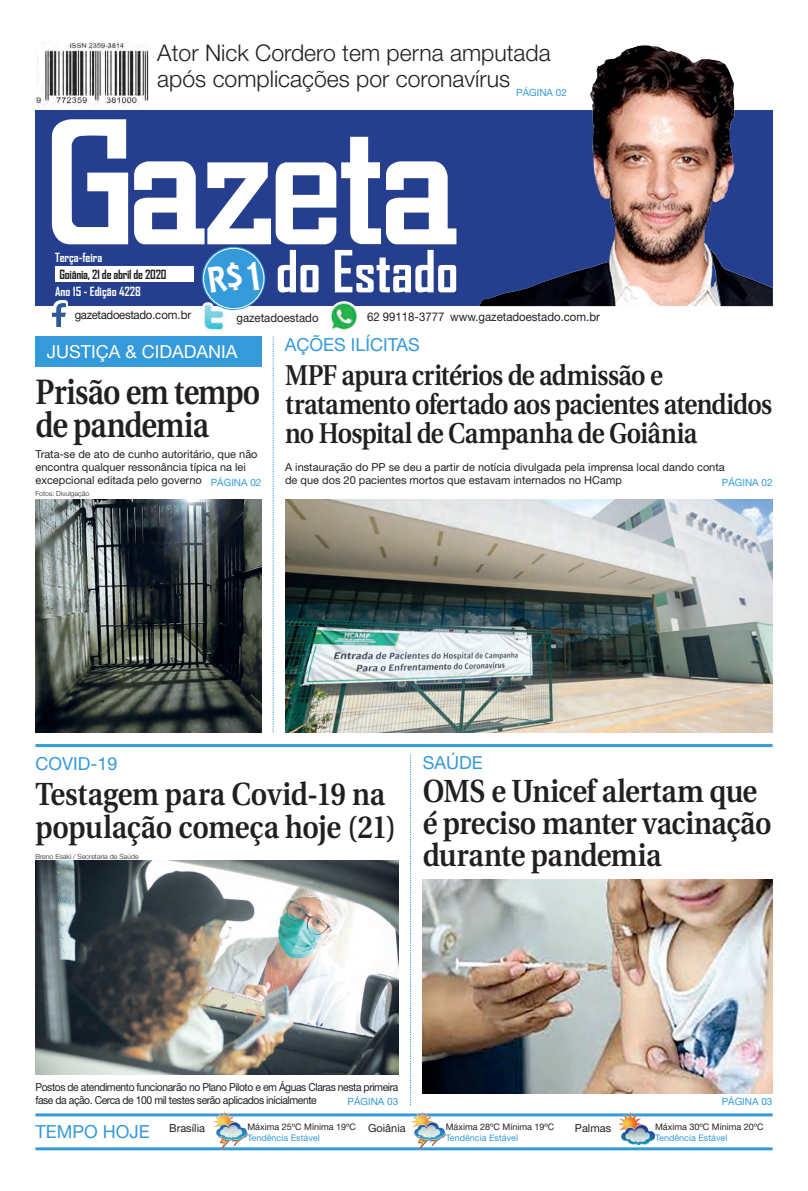
<style>
.page{position:relative;width:808px;height:1191px;background:#fff}
.page>*{position:absolute;margin:0;border:0;box-sizing:border-box;transform-origin:0 0}
.t1{font:700 55.6px "Agency FB";color:#fff}
.Manchete{font:600 35.2px/33px "Utopia";letter-spacing:-.035em;color:#231f20;scale:.85 1}
.Manchete-2{font:600 31.9px/32px "Utopia";letter-spacing:-.015em;color:#231f20;scale:.89 1}
.Manchete-3{font:600 28.6px/29px "Utopia";letter-spacing:-.03em;color:#231f20;scale:.87 1}
.t2{font:300 23px/26px "Helvetica Neue";color:#231f20}
.Retranca{font:18px "Helvetica Neue";color:#349ada}
.Retranca-2{font:18px "Helvetica Neue";color:#fff}
.t3{font:700 12.1px "Agency FB";color:#fff}
.t4{font:700 12.1px "Agency FB";letter-spacing:-.02em;color:#231f20}
.t5{font:12px "Helvetica Neue";color:#231f20;scale:.95 1}
.t6{font:12px "Helvetica Neue";letter-spacing:-.03em;color:#231f20;scale:.95 1}
.Legenda{font:11px/13px "Helvetica Neue";color:#231f20}
.Legenda-2{font:11px/13px "Helvetica Neue";letter-spacing:-.04em;color:#231f20;scale:.94 1}
.Retranca-3{font:10px "Helvetica Neue";color:#349ada}
.Legenda-3{font:9px "Helvetica Neue";color:#231f20}
.Legenda-4{font:9px "Helvetica Neue";color:#349ada}
.Crédito_Fotógrafo{font:300 7px "Helvetica Neue";color:#231f20}
</style>
<div class="page">
<svg style="left:410px;top:754px;width:1px;height:351px"></svg>
<svg style="left:273px;top:336px;width:1px;height:396px"></svg>
<div style="left:35px;top:110px;width:737px;height:196px;background:#253f8e"></div>
<svg style="left:52px;top:119px;width:76px;height:125px"></svg>
<svg style="left:134px;top:137px;width:322px;height:107px"></svg>
<div style="left:55px;top:266px;width:138px;height:15px;background:#fff"></div>
<svg style="left:202px;top:247px;width:63px;height:63px"></svg>
<div style="left:203px;top:248px;width:61px;height:61px;border:1px solid #fff;border-radius:50%"></div>
<svg style="left:55px;top:300px;width:13px;height:27px"></svg>
<img style="left:52px;top:303px;width:13px;height:23px">
<img style="left:479px;top:45px;width:293px;height:261px">
<img style="left:36px;top:43px;width:113px;height:63px">
<div style="left:156px;top:42px;width:396px;height:51px;background:#fff"></div>
<hr style="left:35px;top:1113px;width:738px;height:3px;background:#349ada">
<hr style="left:35px;top:1147px;width:738px;height:3px;background:#349ada">
<img style="left:202px;top:302px;width:23px;height:29px">
<img style="left:330px;top:301px;width:28px;height:29px">
<div style="left:515px;top:86px;width:53px;height:12px;background:#fff"></div>
<img style="left:411px;top:1111px;width:34px;height:39px">
<img style="left:212px;top:1111px;width:35px;height:39px">
<img style="left:617px;top:1112px;width:38px;height:33px">
<hr style="left:35px;top:744px;width:737px;height:3px;background:#349ada">
<div style="left:35px;top:336px;width:226px;height:31px;background:#349ada"></div>
<img style="left:285px;top:499px;width:487px;height:233px">
<img style="left:35px;top:499px;width:226px;height:233px">
<img style="left:35px;top:861px;width:363px;height:213px">
<img style="left:423px;top:879px;width:349px;height:214px">
<div style="left:208px;top:262px;width:51px;height:31px;background:#349ada"></div>
<p class="t2" style="left:157px;top:39px;width:395px">Ator Nick Cordero tem perna amputada após complicações por coronavírus</p>
<p class="Retranca-3" style="left:516px;top:87px;width:52px">PÁGINA 02</p>
<p class="t3" style="left:55px;top:250px;width:49px">Terça-feira</p>
<p class="t4" style="left:59px;top:267px;width:108px">Goiânia, 21 de abril de 2020</p>
<p class="t3" style="left:55px;top:283px;width:87px">Ano 15 - Edição 4228</p>
<p class="t6" style="left:75px;top:307px;width:124px">gazetadoestado.com.br</p>
<p class="t1" style="left:276px;top:237px;width:184px">do Estado</p>
<p class="t5" style="left:236px;top:310px;width:88px">gazetadoestado</p>
<p class="t5" style="left:367px;top:309px;width:83px">62 99118-3777</p>
<p class="t5" style="left:450px;top:309px;width:159px">www.gazetadoestado.com.br</p>
<p class="Retranca-2" style="left:47px;top:340px;width:192px">JUSTIÇA &amp; CIDADANIA</p>
<p class="Manchete" style="left:35px;top:376px;width:266px">Prisão em tempo de pandemia</p>
<p class="Retranca-3" style="left:211px;top:477px;width:52px">PÁGINA 02</p>
<p class="Legenda" style="left:35px;top:447px;width:224px">Trata-se de ato de cunho autoritário, que não encontra qualquer ressonância típica na lei excepcional editada pelo governo</p>
<p class="Crédito_Fotógrafo" style="left:35px;top:489px;width:55px">Fotos: Divulgação</p>
<p class="Retranca" style="left:285px;top:333px;width:136px">AÇÕES ILÍCITAS</p>
<p class="Manchete-3" style="left:285px;top:361px;width:562px">MPF apura critérios de admissão e tratamento ofertado aos pacientes atendidos no Hospital de Campanha de Goiânia</p>
<p class="Legenda" style="left:285px;top:460px;width:441px">A instauração do PP se deu a partir de notícia divulgada pela imprensa local dando conta</p>
<p class="Legenda" style="left:285px;top:473px;width:338px">de que dos 20 pacientes mortos que estavam internados no HCamp</p>
<p class="Retranca-3" style="left:722px;top:477px;width:52px">PÁGINA 02</p>
<p class="Retranca" style="left:35px;top:753px;width:84px">COVID-19</p>
<p class="Manchete-2" style="left:35px;top:778px;width:407px;line-height:33px">Testagem para Covid-19 na população começa hoje (21)</p>
<p class="Crédito_Fotógrafo" style="left:35px;top:852px;width:105px">Breno Esaki / Secretaria de Saúde</p>
<p class="Retranca" style="left:423px;top:751px;width:61px">SAÚDE</p>
<p class="Manchete-2" style="left:423px;top:775px;width:393px">OMS e Unicef alertam que é preciso manter vacinação durante pandemia</p>
<p class="Legenda-2" style="left:35px;top:1080px;width:387px">Postos de atendimento funcionarão no Plano Piloto e em Águas Claras nesta primeira fase da ação. Cerca de 100 mil testes serão aplicados inicialmente</p>
<p class="Retranca-3" style="left:348px;top:1095px;width:52px">PÁGINA 03</p>
<p class="Retranca-3" style="left:722px;top:1095px;width:52px">PÁGINA 03</p>
<p class="Retranca" style="left:35px;top:1120px;width:116px">TEMPO HOJE</p>
<p class="Legenda" style="left:169px;top:1121px;width:37px">Brasília</p>
<p class="Legenda-3" style="left:247px;top:1121px;width:110px">Máxima 25ºC Mínima 19ºC</p>
<p class="Legenda" style="left:368px;top:1121px;width:39px">Goiânia</p>
<p class="Legenda" style="left:575px;top:1121px;width:38px">Palmas</p>
<p class="Legenda-4" style="left:247px;top:1132px;width:74px">Tendência Estável</p>
<p class="Legenda-3" style="left:446px;top:1121px;width:110px">Máxima 28ºC Mínima 19ºC</p>
<p class="Legenda-4" style="left:446px;top:1132px;width:74px">Tendência Estável</p>
<p class="Legenda-3" style="left:655px;top:1121px;width:110px">Máxima 30ºC Mínima 20ºC</p>
<p class="Legenda-4" style="left:655px;top:1132px;width:74px">Tendência Estável</p>
</div>
